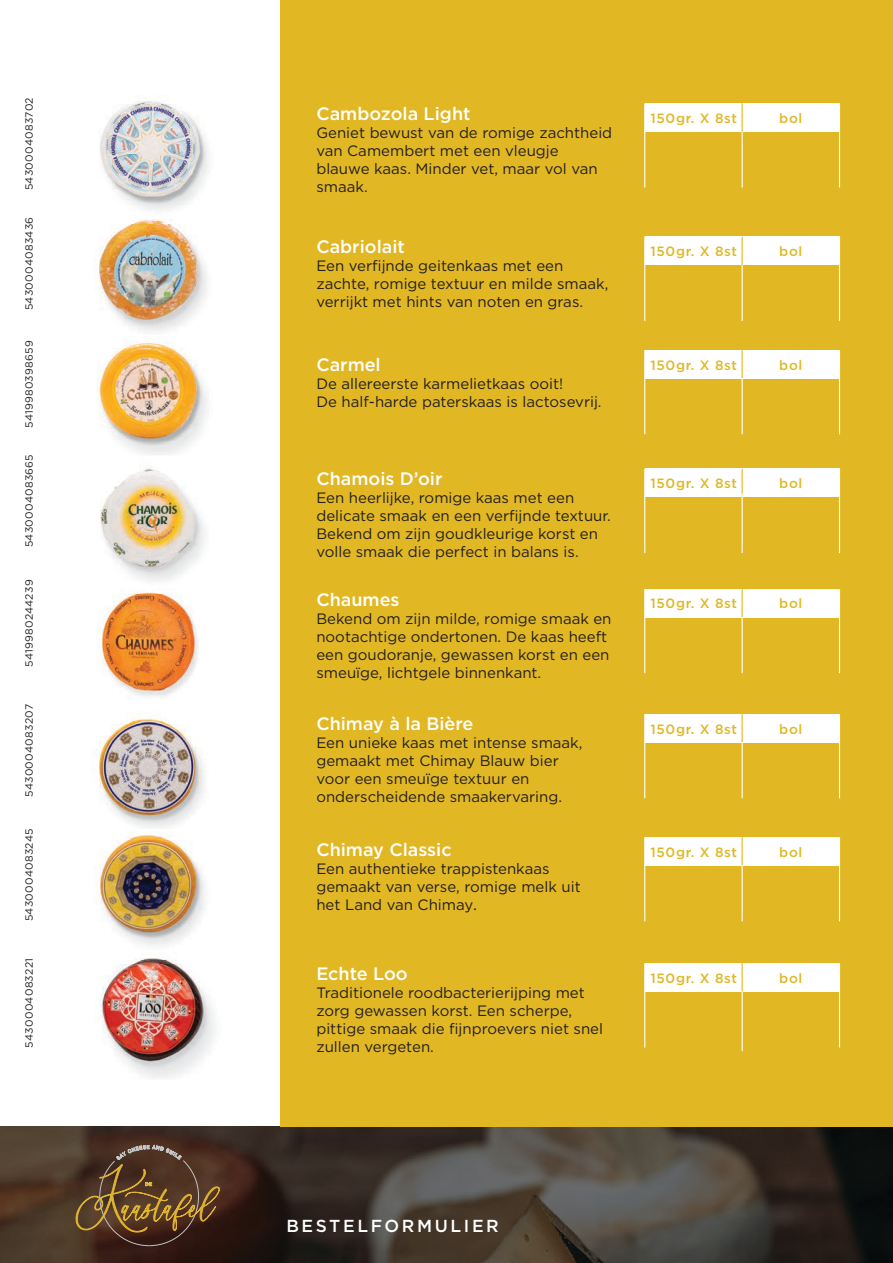
<style>
.page{position:relative;width:893px;height:1263px;background:#fff}
.page>*{position:absolute;margin:0;border:0;box-sizing:border-box;transform-origin:0 0}
.t1{font:500 18px "Gotham";color:#fff}
.t2{font:500 17.4px "Gotham";letter-spacing:.15em;color:#fff}
.t3{font:15px/18px "Gotham";color:#231f20}
.t4{font:500 13.5px "Gotham";letter-spacing:.05em;color:#e1b724}
.t5{font:10.5px "Gotham";color:#231f20}
.s1{font-family:"Myriad Pro"}
</style>
<div class="page">
<img style="left:0;top:1127px;width:893px;height:136px">
<svg style="left:75px;top:1145px;width:145px;height:101px"></svg>
<div style="left:281px;top:0;width:612px;height:1127px;background:#e1b724"></div>
<img style="left:97px;top:590px;width:76px;height:109px">
<img style="left:102px;top:595px;width:96px;height:103px">
<img style="left:132px;top:763px;width:72px;height:65px">
<img style="left:131px;top:716px;width:33px;height:6px">
<img style="left:128px;top:722px;width:40px;height:2px">
<img style="left:99px;top:724px;width:102px;height:99px">
<img style="left:123px;top:832px;width:43px;height:6px">
<img style="left:132px;top:873px;width:73px;height:72px">
<img style="left:102px;top:840px;width:99px;height:99px">
<img style="left:101px;top:840px;width:1px;height:99px">
<img style="left:143px;top:465px;width:17px;height:7px">
<img style="left:101px;top:472px;width:100px;height:102px">
<img style="left:100px;top:505px;width:1px;height:22px">
<img style="left:201px;top:519px;width:3px;height:9px">
<img style="left:101px;top:528px;width:36px;height:49px">
<img style="left:174px;top:528px;width:31px;height:49px">
<img style="left:100px;top:345px;width:102px;height:101px">
<img style="left:100px;top:345px;width:12px;height:44px">
<img style="left:130px;top:342px;width:32px;height:3px">
<img style="left:162px;top:343px;width:40px;height:5px">
<img style="left:99px;top:363px;width:1px;height:62px">
<img style="left:202px;top:382px;width:6px;height:47px">
<hr style="left:742px;top:375px;width:1px;height:59px;background:#fff">
<div style="left:645px;top:350px;width:97px;height:28px;background:#fff"></div>
<div style="left:742px;top:350px;width:97px;height:28px;background:#fff"></div>
<svg style="left:742px;top:350px;width:1px;height:28px"></svg>
<hr style="left:644px;top:350px;width:1px;height:84px;background:#fff">
<hr style="left:839px;top:350px;width:1px;height:84px;background:#fff">
<div style="left:645px;top:469px;width:97px;height:28px;background:#fff"></div>
<div style="left:742px;top:469px;width:97px;height:28px;background:#fff"></div>
<svg style="left:742px;top:469px;width:1px;height:24px"></svg>
<hr style="left:742px;top:493px;width:1px;height:60px;background:#fff">
<hr style="left:644px;top:469px;width:1px;height:84px;background:#fff">
<hr style="left:839px;top:469px;width:1px;height:84px;background:#fff">
<div style="left:645px;top:589px;width:97px;height:28px;background:#fff"></div>
<div style="left:742px;top:589px;width:97px;height:28px;background:#fff"></div>
<hr style="left:742px;top:613px;width:1px;height:60px;background:#fff">
<svg style="left:742px;top:589px;width:1px;height:28px"></svg>
<hr style="left:644px;top:589px;width:1px;height:84px;background:#fff">
<hr style="left:839px;top:589px;width:1px;height:84px;background:#fff">
<div style="left:645px;top:714px;width:97px;height:28px;background:#fff"></div>
<div style="left:742px;top:714px;width:97px;height:28px;background:#fff"></div>
<hr style="left:742px;top:738px;width:1px;height:60px;background:#fff">
<svg style="left:742px;top:714px;width:1px;height:28px"></svg>
<hr style="left:644px;top:714px;width:1px;height:84px;background:#fff">
<hr style="left:839px;top:714px;width:1px;height:84px;background:#fff">
<div style="left:645px;top:837px;width:97px;height:28px;background:#fff"></div>
<div style="left:742px;top:837px;width:97px;height:28px;background:#fff"></div>
<hr style="left:742px;top:861px;width:1px;height:60px;background:#fff">
<svg style="left:742px;top:837px;width:1px;height:28px"></svg>
<hr style="left:644px;top:837px;width:1px;height:84px;background:#fff">
<hr style="left:839px;top:837px;width:1px;height:84px;background:#fff">
<img style="left:101px;top:102px;width:104px;height:53px">
<img style="left:100px;top:136px;width:1px;height:23px">
<img style="left:101px;top:155px;width:105px;height:50px">
<img style="left:205px;top:105px;width:1px;height:49px">
<img style="left:101px;top:204px;width:52px;height:1px">
<img style="left:153px;top:154px;width:52px;height:50px">
<div style="left:645px;top:103px;width:97px;height:29px;background:#fff"></div>
<div style="left:645px;top:237px;width:97px;height:28px;background:#fff"></div>
<div style="left:742px;top:103px;width:97px;height:29px;background:#fff"></div>
<div style="left:742px;top:237px;width:97px;height:28px;background:#fff"></div>
<hr style="left:742px;top:128px;width:1px;height:60px;background:#fff">
<hr style="left:742px;top:261px;width:1px;height:60px;background:#fff">
<svg style="left:742px;top:103px;width:1px;height:29px"></svg>
<svg style="left:742px;top:237px;width:1px;height:28px"></svg>
<hr style="left:644px;top:103px;width:1px;height:85px;background:#fff">
<hr style="left:644px;top:237px;width:1px;height:84px;background:#fff">
<hr style="left:839px;top:103px;width:1px;height:85px;background:#fff">
<hr style="left:839px;top:237px;width:1px;height:84px;background:#fff">
<img style="left:136px;top:218px;width:36px;height:4px">
<img style="left:94px;top:259px;width:6px;height:32px">
<img style="left:101px;top:222px;width:103px;height:105px">
<img style="left:100px;top:254px;width:1px;height:37px">
<img style="left:101px;top:298px;width:36px;height:29px">
<img style="left:174px;top:298px;width:30px;height:35px">
<img style="left:144px;top:958px;width:29px;height:3px">
<img style="left:131px;top:961px;width:46px;height:3px">
<img style="left:102px;top:964px;width:113px;height:115px">
<div style="left:645px;top:963px;width:97px;height:28px;background:#fff"></div>
<div style="left:742px;top:963px;width:97px;height:28px;background:#fff"></div>
<svg style="left:742px;top:963px;width:1px;height:28px"></svg>
<hr style="left:742px;top:991px;width:1px;height:60px;background:#fff">
<hr style="left:644px;top:963px;width:1px;height:84px;background:#fff">
<hr style="left:839px;top:963px;width:1px;height:84px;background:#fff">
<p class="t5" style="left:22px;top:190px;width:94px;rotate:-90deg">5430004083702</p>
<p class="t5" style="left:22px;top:310px;width:95px;rotate:-90deg">5430004083436</p>
<p class="t5" style="left:22px;top:428px;width:89px;rotate:-90deg">5419980398659</p>
<p class="t5" style="left:22px;top:547px;width:95px;rotate:-90deg">5430004083665</p>
<p class="t5" style="left:22px;top:667px;width:89px;rotate:-90deg">5419980244239</p>
<p class="t5" style="left:22px;top:797px;width:94px;rotate:-90deg">5430004083207</p>
<p class="t5" style="left:22px;top:921px;width:94px;rotate:-90deg">5430004083245</p>
<p class="t5" style="left:23px;top:1047px;width:91px;rotate:-90deg">5430004083221</p>
<p class="t1" style="left:316px;top:102px;width:156px">Cambozola Light</p>
<p class="t3" style="left:316px;top:123px;width:297px">Geniet bewust van de romige zachtheid van Camembert met een vleugje blauwe kaas. Minder vet, maar vol van</p>
<p class="t3" style="left:316px;top:177px;width:53px">smaak.</p>
<p class="t4" style="left:650px;top:109px;width:88px">150gr. X 8st</p>
<p class="t4" style="left:779px;top:109px;width:25px">bol</p>
<p class="t1" style="left:316px;top:235px;width:90px">Cabriolait</p>
<p class="t4" style="left:779px;top:243px;width:25px">bol</p>
<p class="t3" style="left:316px;top:257px;width:293px">Een verfijnde geitenkaas met een zachte, romige textuur en milde smaak, verrijkt met hints van noten en gras.</p>
<p class="t4" style="left:650px;top:243px;width:88px">150gr. X 8st</p>
<p class="t1" style="left:316px;top:352px;width:66px">Carmel</p>
<p class="t3" style="left:316px;top:374px;width:287px">De allereerste karmelietkaas ooit!<br>De half-harde paterskaas is lactosevrij.</p>
<p class="t4" style="left:650px;top:356px;width:88px">150gr. X 8st</p>
<p class="t4" style="left:779px;top:356px;width:25px">bol</p>
<p class="t1" style="left:316px;top:466px;width:128px">Chamois D’oir</p>
<p class="t4" style="left:650px;top:475px;width:88px">150gr. X 8st</p>
<p class="t4" style="left:779px;top:475px;width:25px">bol</p>
<p class="t3" style="left:316px;top:488px;width:296px">Een heerlijke, romige kaas met een delicate smaak en een verfijnde textuur.<br>Bekend om zijn goudkleurige korst en volle smaak die perfect in balans is.</p>
<p class="t1" style="left:316px;top:587px;width:85px">Chaumes</p>
<p class="t3" style="left:316px;top:609px;width:297px">Bekend om zijn milde, romige smaak en nootachtige ondertonen. De kaas heeft een goudoranje, gewassen korst en een smeuïge, lichtgele binnenkant.</p>
<p class="t1" style="left:316px;top:711px;width:159px">Chimay à la Bière</p>
<p class="t3" style="left:316px;top:733px;width:268px">Een unieke kaas met intense smaak, gemaakt met Chimay Blauw bier voor een smeuïge textuur en onderscheidende smaakervaring.</p>
<p class="t1" style="left:316px;top:838px;width:137px">Chimay Classic</p>
<p class="t3" style="left:316px;top:859px;width:266px">Een authentieke trappistenkaas gemaakt van verse, romige melk uit het Land van Chimay<span class="s1">.</span></p>
<p class="t1" style="left:316px;top:962px;width:93px">Echte Loo</p>
<p class="t3" style="left:316px;top:983px;width:288px">Traditionele roodbacterierijping met zorg gewassen korst. Een scherpe, pittige smaak die fijnproevers niet snel zullen vergeten.</p>
<p class="t4" style="left:650px;top:595px;width:88px">150gr. X 8st</p>
<p class="t4" style="left:779px;top:595px;width:25px">bol</p>
<p class="t4" style="left:650px;top:720px;width:88px">150gr. X 8st</p>
<p class="t4" style="left:779px;top:720px;width:25px">bol</p>
<p class="t4" style="left:650px;top:843px;width:88px">150gr. X 8st</p>
<p class="t4" style="left:779px;top:843px;width:25px">bol</p>
<p class="t4" style="left:650px;top:969px;width:88px">150gr. X 8st</p>
<p class="t4" style="left:779px;top:969px;width:25px">bol</p>
<p class="t2" style="left:286px;top:1215px;width:214px">BESTELFORMULIER</p>
</div>
